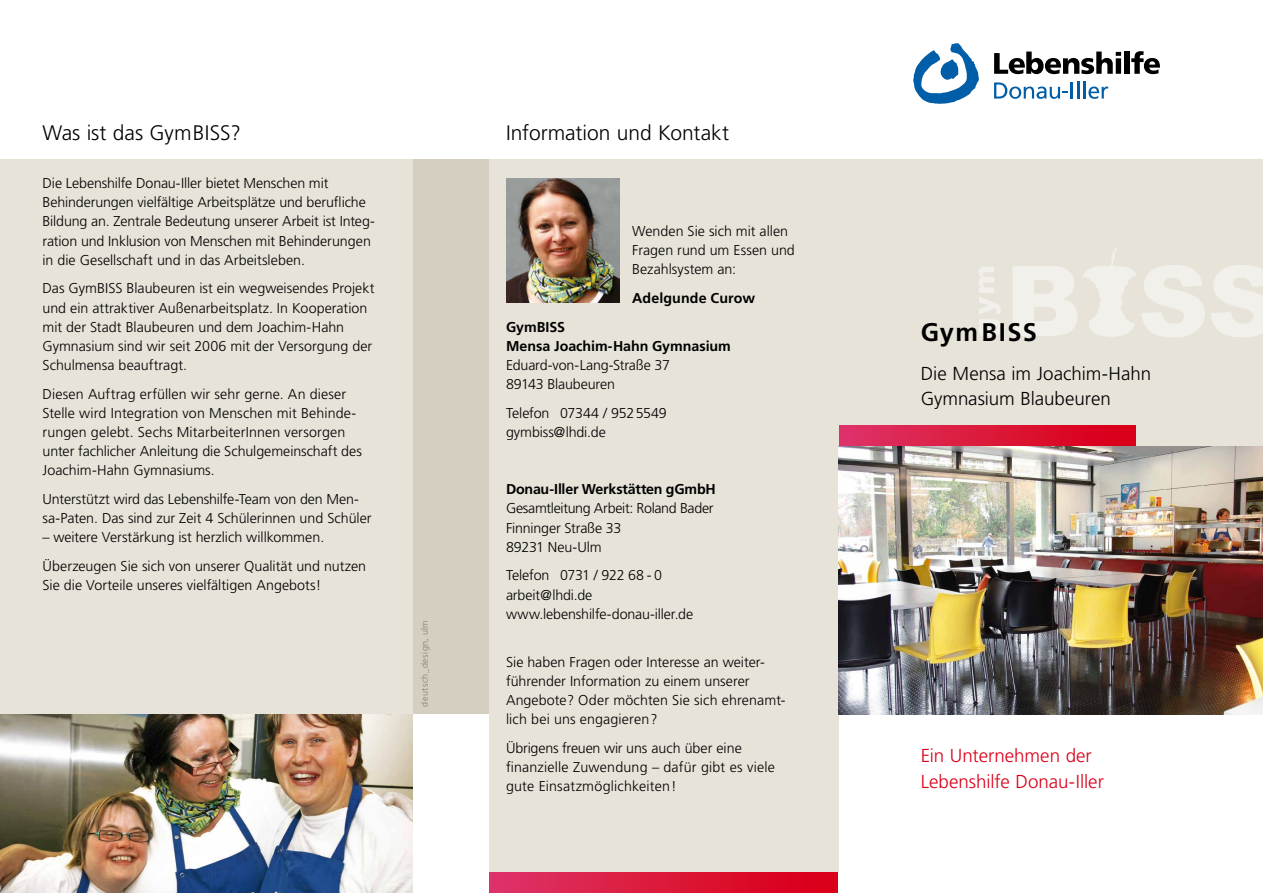
<style>
.page{position:relative;width:1263px;height:893px;background:#fff}
.page>*{position:absolute;margin:0;border:0;box-sizing:border-box;transform-origin:0 0}
.t1{font:700 25.5px "Frutiger LT";letter-spacing:.06em;color:#000}
.t2{font:300 21px "Frutiger LT";color:#000}
.t3{font:300 18.75px/25.5px "Frutiger LT";color:#000}
.t4{font:300 18.75px/25.5px "Frutiger LT";color:#da001a}
.t5{font:300 14.25px/19px "Frutiger LT";color:#000}
.t6{font:700 14.25px/19px "Frutiger LT";letter-spacing:-.005em;color:#000}
.t7{font:300 14.25px/19px "Frutiger LT";letter-spacing:-.02em;color:#000}
.t8{font:300 9px "Frutiger LT";letter-spacing:.045em;color:#867b6f}
</style>
<div class="page">
<div style="left:489px;top:159px;width:774px;height:500px;background:#e7e3d8"></div>
<div style="left:838px;top:425px;width:297px;height:21px;background:linear-gradient(to right,#de3467,#d90012)"></div>
<div style="left:489px;top:872px;width:349px;height:21px;background:linear-gradient(to right,#de3467,#d90012)"></div>
<div style="left:412px;top:159px;width:77px;height:555px;background:#d5cfc1"></div>
<div style="left:489px;top:159px;width:349px;height:713px;background:#e7e3d8"></div>
<div style="left:0;top:159px;width:412px;height:555px;background:#e7e3d8"></div>
<img style="left:838px;top:446px;width:425px;height:268px">
<img style="left:0;top:714px;width:412px;height:179px">
<img style="left:979px;top:249px;width:284px;height:88px">
<img style="left:506px;top:179px;width:113px;height:124px">
<svg style="left:913px;top:43px;width:66px;height:61px"></svg>
<svg style="left:994px;top:52px;width:127px;height:22px"></svg>
<div style="left:1124px;top:52px;width:5px;height:22px;background:#000"></div>
<svg style="left:1131px;top:51px;width:29px;height:23px"></svg>
<svg style="left:994px;top:81px;width:114px;height:18px"></svg>
<h2 class="t2" style="left:43px;top:121px;width:200px">Was ist das GymBISS?</h2>
<h2 class="t2" style="left:506px;top:121px;width:224px">Information und Kontakt</h2>
<p class="t5" style="left:43px;top:174px;width:334px">Die Lebenshilfe Donau-Iller bietet Menschen mit Behinderungen vielfältige Arbeitsplätze und berufliche Bildung an. Zentrale Bedeutung unserer Arbeit ist Integ&shy;ration und Inklusion von Menschen mit Behinderungen in die Gesellschaft und in das Arbeitsleben.</p>
<p class="t5" style="left:43px;top:279px;width:333px">Das GymBISS Blaubeuren ist ein wegweisendes Projekt und ein attraktiver Außenarbeitsplatz. In Kooperation mit der Stadt Blaubeuren und dem Joachim-Hahn Gymnasium sind wir seit 2006 mit der Versorgung der Schulmensa beauftragt.</p>
<p class="t5" style="left:43px;top:384px;width:321px">Diesen Auftrag erfüllen wir sehr gerne. An dieser Stelle wird Integration von Menschen mit Behinde&shy;rungen gelebt. Sechs MitarbeiterInnen versorgen unter fachlicher Anleitung die Schulgemeinschaft des Joachim-Hahn Gymnasiums.</p>
<p class="t5" style="left:43px;top:490px;width:331px">Unterstützt wird das Lebenshilfe-Team von den Men&shy;sa-Paten. Das sind zur Zeit 4 Schülerinnen und Schüler</p>
<p class="t5" style="left:43px;top:523px;width:325px;line-height:28.7px">– weitere Verstärkung ist herzlich willkommen.<br>Überzeugen Sie sich von unserer Qualität und nutzen</p>
<p class="t5" style="left:43px;top:576px;width:280px">Sie die Vorteile unseres vielfältigen Angebots!</p>
<p class="t5" style="left:632px;top:222px;width:164px">Wenden Sie sich mit allen<br>Fragen rund um Essen und<br>Bezahlsystem an:</p>
<p class="t6" style="left:632px;top:289px;width:124px">Adelgunde Curow</p>
<p class="t6" style="left:506px;top:317px;width:226px">GymBISS<br>Mensa Joachim-Hahn Gymnasium</p>
<p class="t5" style="left:506px;top:356px;width:165px">Eduard-von-Lang-Straße 37<br>89143 Blaubeuren</p>
<p class="t5" style="left:506px;top:403px;width:162px">Telefon 07344 / 9525549 gymbiss@lhdi.de</p>
<p class="t6" style="left:506px;top:480px;width:211px">Donau-Iller Werkstätten gGmbH</p>
<p class="t7" style="left:506px;top:499px;width:209px">Gesamtleitung Arbeit: Roland Bader<br>Finninger Straße 33<br>89231 Neu-Ulm</p>
<p class="t5" style="left:506px;top:566px;width:189px">Telefon 0731 / 922 68 - 0 arbeit@lhdi.de www.lebenshilfe-donau-iller.de</p>
<p class="t5" style="left:506px;top:652px;width:281px">Sie haben Fragen oder Interesse an weiter&shy;führender Information zu einem unserer Angebote? Oder möchten Sie sich ehrenamt&shy;lich bei uns engagieren?</p>
<p class="t5" style="left:506px;top:738px;width:271px">Übrigens freuen wir uns auch über eine finanzielle Zuwendung – dafür gibt es viele gute Einsatzmöglichkeiten!</p>
<p class="t8" style="left:419px;top:707px;width:88px;rotate:-90deg">deutsch_design, ulm</p>
<h1 class="t1" style="left:921px;top:317px;width:118px">GymBISS</h1>
<h3 class="t3" style="left:921px;top:361px;width:232px">Die Mensa im Joachim-Hahn<br>Gymnasium Blaubeuren</h3>
<h3 class="t4" style="left:921px;top:743px;width:185px">Ein Unternehmen der<br>Lebenshilfe Donau-Iller</h3>
</div>
